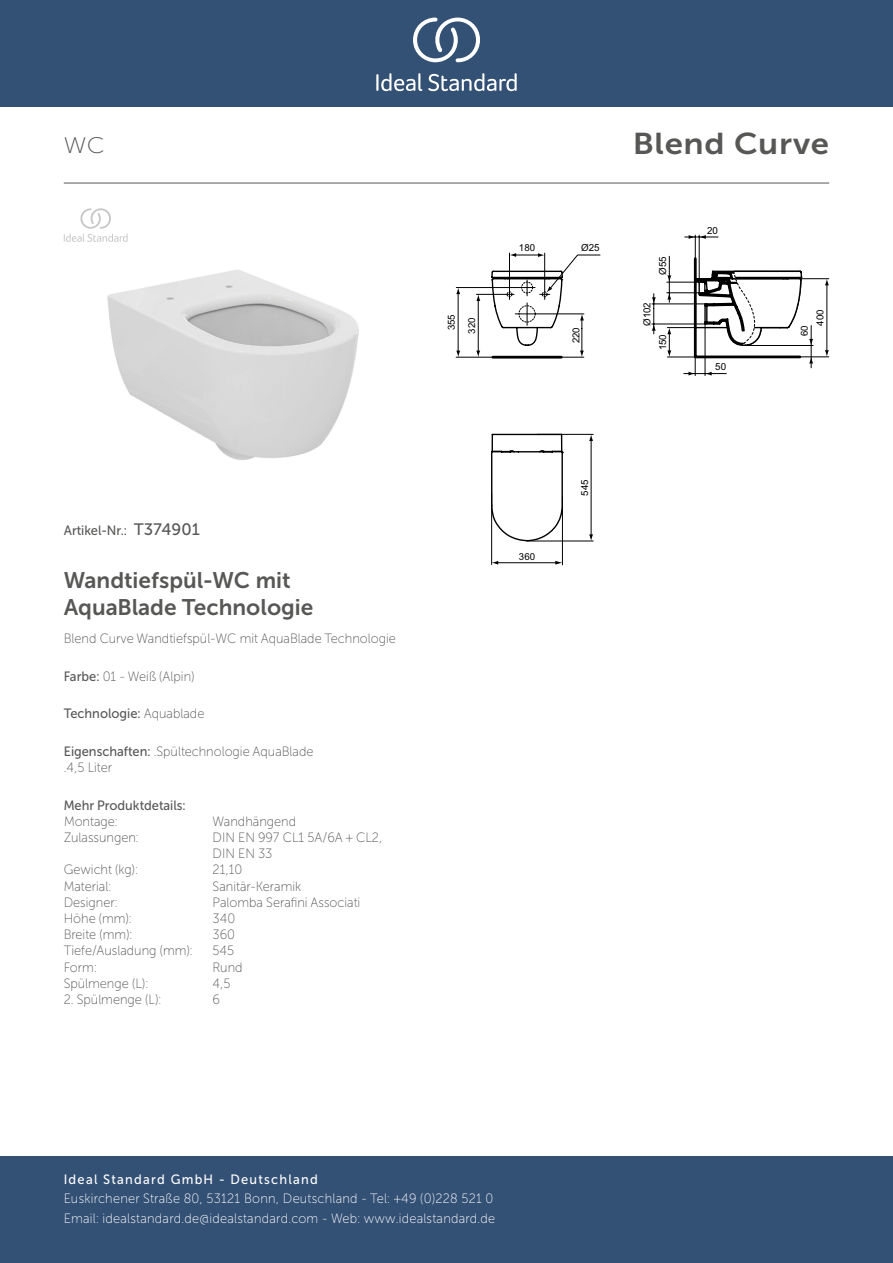
<style>
.page{position:relative;width:893px;height:1263px;background:#fff}
.page>*{position:absolute;margin:0;border:0;box-sizing:border-box;transform-origin:0 0}
._001_Produkttyp{font:30px "Museo Sans 700";letter-spacing:.02em;color:#575756;scale:1.1 1}
.t1{font:22.5px/27px "Museo Sans Cyrl 700";color:#575756}
.t2{font:22.5px "Museo Sans Cyrl 100";color:#575756;scale:1.1 1}
.t3{font:13.5px/19.5px "Museo Sans Cyrl 100";letter-spacing:.02em;color:#fff;scale:.95 1}
.Marketing_Descriptio{font:13.5px "Museo Sans Cyrl 100";color:#575756;scale:.95 1}
.Features{font:13.5px/16.2px "Museo Sans Cyrl 100";color:#575756;scale:.95 1}
.Technology{font:13.5px "Museo Sans Cyrl 500";color:#575756;scale:.95 1}
.Accreditations{font:13.5px/16.2px "Museo Sans Cyrl 100";color:#575756;scale:.95 1}
.Designer{font:13.5px "Museo Sans Cyrl 100";color:#575756;scale:.95 1}
.t4{font:13.5px "Museo Sans Cyrl 500";letter-spacing:.1em;color:#fff;scale:.95 1}
.Material{font:13.5px "Museo Sans Cyrl 100";color:#575756;scale:.95 1}
.Depth__mm{font:13.5px "Museo Sans Cyrl 100";color:#575756;scale:.95 1}
.Colour{font:13.5px "Museo Sans Cyrl 100";color:#575756;scale:.95 1}
.sku{font:13.5px "Museo Sans Cyrl 500";color:#575756;scale:.95 1}
.Mounting{font:13.5px "Museo Sans Cyrl 100";color:#575756;scale:.95 1}
.Net_Weight__kg{font:13.5px "Museo Sans Cyrl 100";color:#575756;scale:.95 1}
.Capacity{font:13.5px "Museo Sans Cyrl 100";color:#575756;scale:.95 1}
.Secondary_Capacity{font:13.5px "Museo Sans Cyrl 100";color:#575756;scale:.95 1}
.Width__mm{font:13.5px "Museo Sans Cyrl 100";color:#575756;scale:.95 1}
.Height__mm{font:13.5px "Museo Sans Cyrl 100";color:#575756;scale:.95 1}
.Shape{font:13.5px "Museo Sans Cyrl 100";color:#575756;scale:.95 1}
.t5{font:9.75px "Arial";color:#000}
.t6{font:9.6px/20.2px "Arial";color:#000;text-align:center}
.s1{font-size:16.5px}
.s2{font-family:"Museo Sans Cyrl 500"}
.s3{font-family:"Museo Sans Cyrl 100"}
</style>
<div class="page">
<div style="left:0;top:1157px;width:893px;height:106px;background:#335075"></div>
<div style="left:0;top:0;width:893px;height:107px;background:#335075"></div>
<svg style="left:428px;top:73px;width:89px;height:18px"></svg>
<svg style="left:376px;top:73px;width:46px;height:18px"></svg>
<svg style="left:413px;top:18px;width:67px;height:44px"></svg>
<hr style="left:64px;top:183px;width:765px;height:1px;background:#575756">
<hr style="left:694px;top:259px;width:3px;height:98px;background:#000">
<hr style="left:493px;top:356px;width:68px;height:3px;background:#000">
<svg style="left:491px;top:433px;width:73px;height:109px"></svg>
<hr style="left:491px;top:493px;width:1px;height:72px;background:#000">
<hr style="left:562px;top:497px;width:1px;height:68px;background:#000">
<hr style="left:498px;top:562px;width:57px;height:1px;background:#000">
<svg style="left:555px;top:561px;width:7px;height:4px"></svg>
<svg style="left:492px;top:561px;width:6px;height:4px"></svg>
<hr style="left:527px;top:541px;width:66px;height:1px;background:#000">
<hr style="left:537px;top:434px;width:56px;height:1px;background:#000">
<hr style="left:591px;top:439px;width:1px;height:99px;background:#000">
<svg style="left:589px;top:434px;width:4px;height:7px"></svg>
<svg style="left:589px;top:534px;width:4px;height:7px"></svg>
<hr style="left:456px;top:357px;width:128px;height:1px;background:#000">
<svg style="left:456px;top:288px;width:4px;height:6px"></svg>
<svg style="left:456px;top:351px;width:4px;height:6px"></svg>
<hr style="left:456px;top:287px;width:79px;height:1px;background:#000">
<hr style="left:478px;top:299px;width:1px;height:53px;background:#000">
<svg style="left:476px;top:295px;width:4px;height:6px"></svg>
<svg style="left:476px;top:351px;width:4px;height:6px"></svg>
<hr style="left:476px;top:294px;width:38px;height:1px;background:#000">
<svg style="left:490px;top:253px;width:111px;height:104px"></svg>
<hr style="left:458px;top:293px;width:1px;height:59px;background:#000">
<hr style="left:684px;top:373px;width:42px;height:1px;background:#000">
<svg style="left:688px;top:270px;width:141px;height:106px"></svg>
<hr style="left:667px;top:292px;width:38px;height:1px;background:#000">
<hr style="left:669px;top:256px;width:1px;height:46px;background:#000">
<svg style="left:667px;top:275px;width:4px;height:7px"></svg>
<svg style="left:667px;top:293px;width:4px;height:6px"></svg>
<hr style="left:652px;top:324px;width:55px;height:1px;background:#000">
<hr style="left:652px;top:304px;width:55px;height:1px;background:#000">
<svg style="left:652px;top:294px;width:4px;height:40px"></svg>
<hr style="left:667px;top:357px;width:30px;height:1px;background:#000">
<hr style="left:667px;top:327px;width:30px;height:1px;background:#000">
<svg style="left:667px;top:328px;width:4px;height:29px"></svg>
<hr style="left:667px;top:282px;width:38px;height:1px;background:#000">
<hr style="left:695px;top:235px;width:1px;height:30px;background:#000">
<hr style="left:699px;top:235px;width:1px;height:49px;background:#000">
<hr style="left:685px;top:237px;width:33px;height:1px;background:#000">
<svg style="left:689px;top:235px;width:17px;height:4px"></svg>
<img style="left:107px;top:269px;width:252px;height:191px">
<svg style="left:64px;top:208px;width:64px;height:34px"></svg>
<p class="t2" style="left:64px;top:134px;width:39px">WC</p>
<p class="sku" style="left:64px;top:523px;width:145px">Artikel-Nr.: <span class="s1">T374901</span></p>
<p class="t1" style="left:64px;top:566px;width:251px">Wandtiefspül-WC mit<br>AquaBlade Technologie</p>
<p class="Marketing_Descriptio" style="left:64px;top:632px;width:351px">Blend Curve Wandtiefspül-WC mit AquaBlade Technologie</p>
<p class="Colour" style="left:64px;top:669px;width:139px"><span class="s2">Farbe:</span> 01 - Weiß (Alpin)</p>
<p class="Technology" style="left:64px;top:706px;width:149px">Technologie: <span class="s3">Aquablade</span></p>
<p class="Features" style="left:64px;top:743px;width:264px"><span class="s2">Eigenschaften:</span> .Spültechnologie AquaBlade .4,5 Liter</p>
<p class="Technology" style="left:64px;top:797px;width:130px">Mehr Produktdetails:</p>
<p class="Mounting" style="left:64px;top:814px;width:58px">Montage:</p>
<p class="Mounting" style="left:213px;top:814px;width:89px">Wandhängend</p>
<p class="Accreditations" style="left:64px;top:829px;width:80px">Zulassungen:</p>
<p class="Accreditations" style="left:213px;top:829px;width:180px">DIN EN 997 CL1 5A/6A + CL2,<br>DIN EN 33</p>
<p class="Net_Weight__kg" style="left:64px;top:862px;width:79px">Gewicht (kg):</p>
<p class="Net_Weight__kg" style="left:213px;top:862px;width:33px">21,10</p>
<p class="Material" style="left:64px;top:879px;width:51px">Material:</p>
<p class="Material" style="left:213px;top:879px;width:95px">Sanitär-Keramik</p>
<p class="Designer" style="left:64px;top:895px;width:58px">Designer:</p>
<p class="Designer" style="left:213px;top:895px;width:157px">Palomba Serafini Associati</p>
<p class="Height__mm" style="left:64px;top:911px;width:73px">Höhe (mm):</p>
<p class="Height__mm" style="left:213px;top:911px;width:25px">340</p>
<p class="Width__mm" style="left:64px;top:927px;width:74px">Breite (mm):</p>
<p class="Width__mm" style="left:213px;top:927px;width:25px">360</p>
<p class="Depth__mm" style="left:64px;top:943px;width:137px">Tiefe/Ausladung (mm):</p>
<p class="Depth__mm" style="left:213px;top:943px;width:24px">545</p>
<p class="Shape" style="left:64px;top:960px;width:36px">Form:</p>
<p class="Shape" style="left:213px;top:960px;width:33px">Rund</p>
<p class="Capacity" style="left:64px;top:976px;width:90px">Spülmenge (L):</p>
<p class="Capacity" style="left:213px;top:976px;width:20px">4,5</p>
<p class="Secondary_Capacity" style="left:64px;top:992px;width:104px">2. Spülmenge (L):</p>
<p class="Secondary_Capacity" style="left:213px;top:992px;width:9px">6</p>
<p class="_001_Produkttyp" style="left:633px;top:127px;width:180px">Blend Curve</p>
<p class="t6" style="left:519px;top:238px;width:18px">180</p>
<p class="t5" style="left:581px;top:241px;width:20px">Ø25</p>
<p class="t5" style="left:656px;top:275px;width:20px;rotate:-90deg">Ø55</p>
<p class="t5" style="left:707px;top:224px;width:12px">20</p>
<p class="t5" style="left:641px;top:326px;width:25px;rotate:-90deg">Ø102</p>
<p class="t6" style="left:441px;top:334px;width:21px;rotate:-90deg">355<br>320</p>
<p class="t6" style="left:797px;top:326px;width:18px;line-height:15.6px;text-align:left;text-indent:-10px;rotate:-90deg">60<br>400</p>
<p class="t5" style="left:715px;top:361px;width:12px">50</p>
<p class="t6" style="left:566px;top:343px;width:18px;rotate:-90deg">220</p>
<p class="t5" style="left:656px;top:350px;width:18px;rotate:-90deg">150</p>
<p class="t6" style="left:519px;top:546px;width:18px">360</p>
<p class="t6" style="left:575px;top:496px;width:18px;rotate:-90deg">545</p>
<p class="t4" style="left:64px;top:1172px;width:269px">Ideal Standard GmbH - Deutschland</p>
<p class="t3" style="left:64px;top:1189px;width:456px">Euskirchener Straße 80, 53121 Bonn, Deutschland - Tel: +49 (0)228 521 0<br>Email: idealstandard.de@idealstandard.com - Web: www.idealstandard.de</p>
</div>
